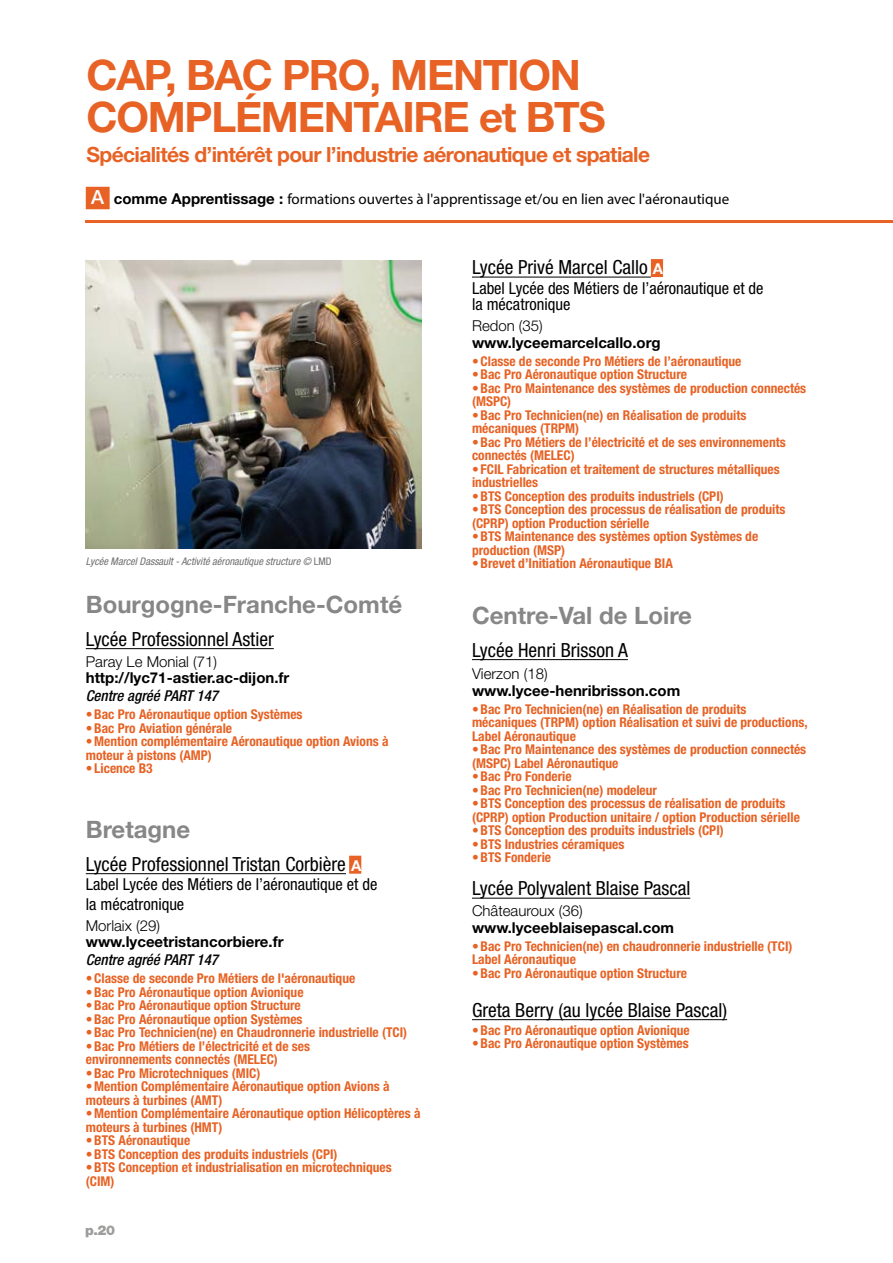
<style>
.page{position:relative;width:893px;height:1263px;background:#fff}
.page>*{position:absolute;margin:0;border:0;box-sizing:border-box;transform-origin:0 0}
.t1{font:700 42px/42px "Helvetica Neue LT Std";letter-spacing:-.03em;color:#e76224}
.t2{font:700 24px "Helvetica Neue LT Std";color:#878787}
.t3{font:700 21px "Helvetica Neue LT Std";letter-spacing:-.03em;color:#e76224}
.t4{font:condensed 19.5px "Helvetica Neue LT Std";color:#000}
.t5{font:condensed 16.5px/19.5px "Helvetica Neue LT Std";color:#000}
.t6{font:700 15px "Helvetica Neue LT Std";color:#000}
.t7{font:15px "Myriad Pro";color:#000}
.t8{font:300 15px "Helvetica Neue LT Std";color:#000}
.t9{font:italic 500 condensed 15px "Helvetica Neue LT Std";color:#000}
.t10{font:700 condensed 13.5px/13.5px "Helvetica Neue LT Std";color:#e76224}
.t11{font:900 13.5px "Helvetica Neue LT Std";color:#9d9d9c}
.t12{font:italic condensed 10.5px "Helvetica Neue LT Std";color:#706f6f}
.s1{font-family:"Helvetica Neue LT Std";font-weight:500;font-size:19.5px;color:#fff}
.s2{font-family:"Helvetica Neue LT Std";font-weight:700}
.s3{font-style:normal}
.s4{font-weight:700;font-stretch:normal;font-size:15px;color:#fff}
</style>
<div class="page">
<hr style="left:86px;top:648px;width:188px;height:1px;background:#000">
<hr style="left:86px;top:873px;width:260px;height:1px;background:#000">
<div style="left:349px;top:856px;width:12px;height:18px;background:#e76224"></div>
<hr style="left:472px;top:277px;width:179px;height:1px;background:#000">
<div style="left:651px;top:259px;width:12px;height:18px;background:#e76224"></div>
<hr style="left:472px;top:659px;width:156px;height:1px;background:#000">
<hr style="left:472px;top:898px;width:218px;height:1px;background:#000">
<hr style="left:472px;top:1019px;width:255px;height:1px;background:#000">
<hr style="left:85px;top:220px;width:808px;height:3px;background:#e76224">
<div style="left:86px;top:187px;width:24px;height:22px;background:#e76224"></div>
<img style="left:86px;top:260px;width:336px;height:289px">
<h1 class="t1" style="left:86px;top:53px;width:521px">CAP, BAC PRO, MENTION<br>COMPLÉMENTAIRE et BTS</h1>
<h3 class="t3" style="left:86px;top:141px;width:565px">Spécialités d’intérêt pour l’industrie aéronautique et spatiale</h3>
<p class="t7" style="left:91px;top:190px;width:640px"><span class="s1">A</span> <span class="s2">comme Apprentissage :</span> formations ouvertes à l'apprentissage et/ou en lien avec l'aéronautique</p>
<p class="t12" style="left:86px;top:555px;width:247px">Lycée Marcel Dassault - Activité aéronautique structure © <span class="s3">LMD</span></p>
<h2 class="t2" style="left:86px;top:589px;width:318px">Bourgogne-Franche-Comté</h2>
<h3 class="t4" style="left:86px;top:627px;width:189px">Lycée Professionnel Astier</h3>
<p class="t8" style="left:86px;top:652px;width:133px">Paray Le Monial (71)</p>
<p class="t6" style="left:86px;top:668px;width:205px">http://lyc71-astier.ac-dijon.fr</p>
<p class="t9" style="left:86px;top:687px;width:134px">Centre agréé PART 147</p>
<p class="t10" style="left:86px;top:707px;width:218px">•Bac Pro Aéronautique option Systèmes</p>
<p class="t10" style="left:86px;top:721px;width:148px">•Bac Pro Aviation générale</p>
<p class="t10" style="left:86px;top:734px;width:304px">•Mention complémentaire Aéronautique option Avions à moteur à pistons (AMP)</p>
<p class="t10" style="left:86px;top:761px;width:68px">• Licence B3</p>
<h2 class="t2" style="left:86px;top:814px;width:106px">Bretagne</h2>
<h3 class="t4" style="left:86px;top:852px;width:277px">Lycée Professionnel Tristan Corbière <span class="s4">A</span></h3>
<p class="t5" style="left:86px;top:874px;width:293px">Label Lycée des Métiers de l’aéronautique et de la mécatronique</p>
<p class="t8" style="left:86px;top:916px;width:76px">Morlaix (29)</p>
<p class="t6" style="left:86px;top:932px;width:199px">www.lyceetristancorbiere.fr</p>
<p class="t9" style="left:86px;top:951px;width:134px">Centre agréé PART 147</p>
<p class="t10" style="left:86px;top:971px;width:271px">•Classe de seconde Pro Métiers de l'aéronautique</p>
<p class="t10" style="left:86px;top:985px;width:219px">•Bac Pro Aéronautique option Avionique</p>
<p class="t10" style="left:86px;top:998px;width:217px">•Bac Pro Aéronautique option Structure</p>
<p class="t10" style="left:86px;top:1012px;width:218px">•Bac Pro Aéronautique option Systèmes</p>
<p class="t10" style="left:86px;top:1025px;width:323px">•Bac Pro Technicien(ne) en Chaudronnerie industrielle (TCI)</p>
<p class="t10" style="left:86px;top:1039px;width:226px">•Bac Pro Métiers de l’électricité et de ses environnements connectés (MELEC)</p>
<p class="t10" style="left:86px;top:1066px;width:176px">•Bac Pro Microtechniques (MIC)</p>
<p class="t10" style="left:86px;top:1079px;width:305px">•Mention Complémentaire Aéronautique option Avions à moteurs à turbines (AMT)</p>
<p class="t10" style="left:86px;top:1106px;width:336px">•Mention Complémentaire Aéronautique option Hélicoptères à moteurs à turbines (HMT)</p>
<p class="t10" style="left:86px;top:1133px;width:106px">•BTS Aéronautique</p>
<p class="t10" style="left:86px;top:1147px;width:253px">•BTS Conception des produits industriels (CPI)</p>
<p class="t10" style="left:86px;top:1160px;width:307px">•BTS Conception et industrialisation en microtechniques (CIM)</p>
<p class="t11" style="left:85px;top:1222px;width:32px">p.20</p>
<h3 class="t4" style="left:472px;top:256px;width:193px">Lycée Privé Marcel Callo <span class="s4">A</span></h3>
<p class="t5" style="left:472px;top:279px;width:293px;line-height:16.5px">Label Lycée des Métiers de l’aéronautique et de la mécatronique</p>
<p class="t8" style="left:472px;top:317px;width:72px">Redon (35)</p>
<p class="t6" style="left:472px;top:333px;width:190px">www.lyceemarcelcallo.org</p>
<p class="t10" style="left:472px;top:354px;width:271px">•Classe de seconde Pro Métiers de l’aéronautique</p>
<p class="t10" style="left:472px;top:367px;width:217px">•Bac Pro Aéronautique option Structure</p>
<p class="t10" style="left:472px;top:381px;width:336px">•Bac Pro Maintenance des systèmes de production connectés (MSPC)</p>
<p class="t10" style="left:472px;top:408px;width:276px">•Bac Pro Technicien(ne) en Réalisation de produits mécaniques (TRPM)</p>
<p class="t10" style="left:472px;top:435px;width:315px">•Bac Pro Métiers de l’électricité et de ses environnements connectés (MELEC)</p>
<p class="t10" style="left:472px;top:462px;width:309px">• FCIL Fabrication et traitement de structures métalliques industrielles</p>
<p class="t10" style="left:472px;top:489px;width:253px">•BTS Conception des produits industriels (CPI)</p>
<p class="t10" style="left:472px;top:502px;width:315px">•BTS Conception des processus de réalisation de produits (CPRP) option Production sérielle</p>
<p class="t10" style="left:472px;top:529px;width:288px">•BTS Maintenance des systèmes option Systèmes de production (MSP)</p>
<p class="t10" style="left:472px;top:556px;width:202px">•Brevet d’Initiation Aéronautique BIA</p>
<h2 class="t2" style="left:472px;top:600px;width:222px">Centre-Val de Loire</h2>
<h3 class="t4" style="left:472px;top:638px;width:157px">Lycée Henri Brisson A</h3>
<p class="t8" style="left:472px;top:665px;width:77px">Vierzon (18)</p>
<p class="t6" style="left:472px;top:681px;width:210px">www.lycee-henribrisson.com</p>
<p class="t10" style="left:472px;top:702px;width:337px">•Bac Pro Technicien(ne) en Réalisation de produits mécaniques (TRPM) option Réalisation et suivi de productions,<br>Label Aéronautique</p>
<p class="t10" style="left:472px;top:742px;width:336px">•Bac Pro Maintenance des systèmes de production connectés (MSPC) Label Aéronautique</p>
<p class="t10" style="left:472px;top:769px;width:101px">•Bac Pro Fonderie</p>
<p class="t10" style="left:472px;top:783px;width:187px">•Bac Pro Technicien(ne) modeleur</p>
<p class="t10" style="left:472px;top:796px;width:329px">•BTS Conception des processus de réalisation de produits (CPRP) option Production unitaire / option Production sérielle</p>
<p class="t10" style="left:472px;top:823px;width:253px">•BTS Conception des produits industriels (CPI)</p>
<p class="t10" style="left:472px;top:837px;width:154px">•BTS Industries céramiques</p>
<p class="t10" style="left:472px;top:850px;width:81px">•BTS Fonderie</p>
<h3 class="t4" style="left:472px;top:877px;width:220px">Lycée Polyvalent Blaise Pascal</h3>
<p class="t8" style="left:472px;top:902px;width:112px">Châteauroux (36)</p>
<p class="t6" style="left:472px;top:918px;width:204px">www.lyceeblaisepascal.com</p>
<p class="t10" style="left:472px;top:939px;width:322px">•Bac Pro Technicien(ne) en chaudronnerie industrielle (TCI)<br>Label Aéronautique</p>
<p class="t10" style="left:472px;top:966px;width:217px">•Bac Pro Aéronautique option Structure</p>
<h3 class="t4" style="left:472px;top:998px;width:257px">Greta Berry (au lycée Blaise Pascal)</h3>
<p class="t10" style="left:472px;top:1023px;width:219px">•Bac Pro Aéronautique option Avionique</p>
<p class="t10" style="left:472px;top:1036px;width:218px">•Bac Pro Aéronautique option Systèmes</p>
</div>
